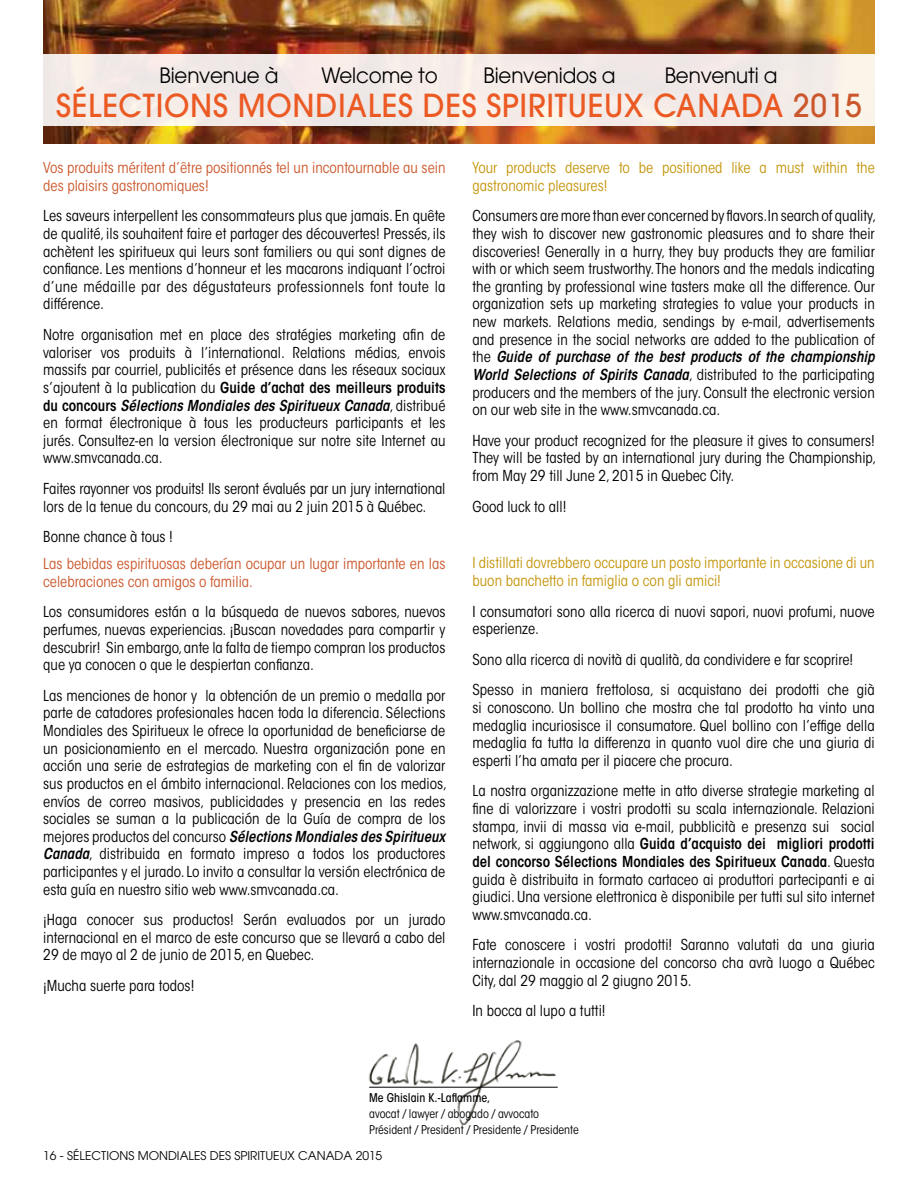
<style>
.page{position:relative;width:918px;height:1188px;background:#fff}
.page>*{position:absolute;margin:0;border:0;box-sizing:border-box;transform-origin:0 0}
.t1{font:500 31.5px "Avant Garde";letter-spacing:.025em;color:#ec5a24;scale:.95 1}
.t2{font:500 31.5px "Avant Garde";color:#cb572c;scale:.95 1}
.t3{font:21px "Avant Garde";letter-spacing:-.01em;color:#000;scale:.95 1}
.t4{font:condensed 15px/17.5px "ITC Avant Garde Std";color:#000;text-align:justify}
.t5{font:condensed 15px/17.7px "ITC Avant Garde Std";color:#cb572c}
.t6{font:condensed 15px/17.7px "ITC Avant Garde Std";color:#c4960c}
.t7{font:condensed 12px/15.9px "ITC Avant Garde Std";color:#000}
.t8{font:12px "Avant Garde";color:#000}
.t9{font:500 condensed 12px "ITC Avant Garde Std";color:#000}
.s1{font-weight:600}
.s2{font-weight:600;font-style:italic}
</style>
<div class="page">
<img style="left:43px;top:0;width:832px;height:144px">
<div style="left:32px;top:54px;width:864px;height:72px;background:#f3eae7"></div>
<img style="left:368px;top:1040px;width:189px;height:85px">
<hr style="left:369px;top:1087px;width:189px;height:1px;background:#000">
<h2 class="t3" style="left:160px;top:63px;width:127px">Bienvenue à</h2>
<h2 class="t3" style="left:322px;top:63px;width:124px">Welcome to</h2>
<h2 class="t3" style="left:484px;top:63px;width:140px">Bienvenidos a</h2>
<h2 class="t3" style="left:665px;top:63px;width:120px">Benvenuti a</h2>
<h1 class="t1" style="left:56px;top:86px;width:19px">SÉLECTIONS</h1>
<h1 class="t1" style="left:238px;top:86px;width:51px">MONDIALES</h1>
<h1 class="t1" style="left:423px;top:86px;width:19px">DES</h1>
<h1 class="t1" style="left:486px;top:86px;width:200px">SPIRITUEUX CANADA</h1>
<h1 class="t2" style="left:793px;top:86px;width:74px">2015</h1>
<p class="t5" style="left:43px;top:159px;width:404px">Vos produits méritent d’être positionnés tel un incontournable au sein des plaisirs gastronomiques!</p>
<p class="t4" style="left:43px;top:207px;width:404px">Les saveurs interpellent les consommateurs plus que jamais. En quête de qualité, ils souhaitent faire et partager des découvertes! Pressés, ils achètent les spiritueux qui leurs sont familiers ou qui sont dignes de confiance. Les mentions d’honneur et les macarons indiquant l’octroi d’une médaille par des dégustateurs professionnels font toute la différence.</p>
<p class="t4" style="left:43px;top:326px;width:404px">Notre organisation met en place des stratégies marketing afin de valoriser vos produits à l’international. Relations médias, envois massifs par courriel, publicités et présence dans les réseaux sociaux s’ajoutent à la publication du <span class="s1">Guide d’achat des meilleurs produits du concours</span> <span class="s2">Sélections Mondiales des Spiritueux Canada</span>, distribué en format électronique à tous les producteurs participants et les jurés. Consultez-en la version électronique sur notre site Internet au www.smvcanada.ca.</p>
<p class="t4" style="left:43px;top:480px;width:404px">Faites rayonner vos produits! Ils seront évalués par un jury international lors de la tenue du concours, du 29 mai au 2 juin 2015 à Québec.</p>
<p class="t4" style="left:43px;top:528px;width:131px">Bonne chance à tous !</p>
<p class="t5" style="left:43px;top:555px;width:404px">Las bebidas espirituosas deberían ocupar un lugar importante en las celebraciones con amigos o familia.</p>
<p class="t4" style="left:43px;top:603px;width:404px">Los consumidores están a la búsqueda de nuevos sabores, nuevos perfumes, nuevas experiencias. ¡Buscan novedades para compartir y descubrir! Sin embargo, ante la falta de tiempo compran los productos que ya conocen o que le despiertan confianza.</p>
<p class="t4" style="left:43px;top:687px;width:405px">Las menciones de honor y la obtención de un premio o medalla por parte de catadores profesionales hacen toda la diferencia. Sélections Mondiales des Spiritueux le ofrece la oportunidad de beneficiarse de un posicionamiento en el mercado. Nuestra organización pone en acción una serie de estrategias de marketing con el fin de valorizar sus productos en el ámbito internacional. Relaciones con los medios, envíos de correo masivos, publicidades y presencia en las redes sociales se suman a la publicación de la Guía de compra de los mejores productos del concurso <span class="s2">Sélections Mondiales des Spiritueux Canada</span>, distribuida en formato impreso a todos los productores participantes y el jurado. Lo invito a consultar la versión electrónica de esta guía en nuestro sitio web www.smvcanada.ca.</p>
<p class="t4" style="left:43px;top:911px;width:404px">¡Haga conocer sus productos! Serán evaluados por un jurado internacional en el marco de este concurso que se llevará a cabo del 29 de mayo al 2 de junio de 2015, en Quebec.</p>
<p class="t4" style="left:43px;top:977px;width:153px">¡Mucha suerte para todos!</p>
<p class="t6" style="left:472px;top:159px;width:404px">Your products deserve to be positioned like a must within the gastronomic pleasures!</p>
<p class="t4" style="left:472px;top:207px;width:405px">Consumers are more than ever concerned by flavors.In search of quality, they wish to discover new gastronomic pleasures and to share their discoveries! Generally in a hurry, they buy products they are familiar with or which seem trustworthy. The honors and the medals indicating the granting by professional wine tasters make all the difference. Our organization sets up marketing strategies to value your products in new markets. Relations media, sendings by e-mail, advertisements and presence in the social networks are added to the publication of the <span class="s2">Guide of purchase of the best products of the championship World Selections of Spirits Canada</span>, distributed to the participating producers and the members of the jury. Consult the electronic version on our web site in the www.smvcanada.ca.</p>
<p class="t4" style="left:472px;top:432px;width:405px">Have your product recognized for the pleasure it gives to consumers!<br>They will be tasted by an international jury during the Championship, from May 29 till June 2, 2015 in Quebec City.</p>
<p class="t4" style="left:472px;top:497px;width:95px">Good luck to all!</p>
<p class="t6" style="left:472px;top:554px;width:404px">I distillati dovrebbero occupare un posto importante in occasione di un buon banchetto in famiglia o con gli amici!</p>
<p class="t4" style="left:472px;top:602px;width:404px">I consumatori sono alla ricerca di nuovi sapori, nuovi profumi, nuove esperienze.</p>
<p class="t4" style="left:472px;top:644px;width:404px;line-height:30.6px">Sono alla ricerca di novità di qualità, da condividere e far scoprire!<br>Spesso in maniera frettolosa, si acquistano dei prodotti che già</p>
<p class="t4" style="left:472px;top:699px;width:404px">si conoscono. Un bollino che mostra che tal prodotto ha vinto una medaglia incuriosisce il consumatore. Quel bollino con l’effige della medaglia fa tutta la differenza in quanto vuol dire che una giuria di esperti l’ha amata per il piacere che procura.</p>
<p class="t4" style="left:472px;top:782px;width:404px">La nostra organizzazione mette in atto diverse strategie marketing al fine di valorizzare i vostri prodotti su scala internazionale. Relazioni stampa, invii di massa via e-mail, pubblicità e presenza sui social network, si aggiungono alla <span class="s1">Guida d’acquisto dei migliori prodotti del concorso Sélections Mondiales des Spiritueux Canada</span>. Questa guida è distribuita in formato cartaceo ai produttori partecipanti e ai giudici. Una versione elettronica è disponibile per tutti sul sito internet www.smvcanada.ca.</p>
<p class="t4" style="left:472px;top:936px;width:404px">Fate conoscere i vostri prodotti! Saranno valutati da una giuria internazionale in occasione del concorso cha avrà luogo a Québec City, dal 29 maggio al 2 giugno 2015.</p>
<p class="t4" style="left:472px;top:1002px;width:135px">In bocca al lupo a tutti!</p>
<p class="t9" style="left:369px;top:1091px;width:123px">Me Ghislain K.-Laflamme,</p>
<p class="t7" style="left:369px;top:1106px;width:211px">avocat / lawyer / abogado / avvocato<br>Président / President / Presidente / Presidente</p>
<p class="t8" style="left:43px;top:1149px;width:341px">16 - Sélections mondiales des sPIRITUEUX canada 2015</p>
</div>
